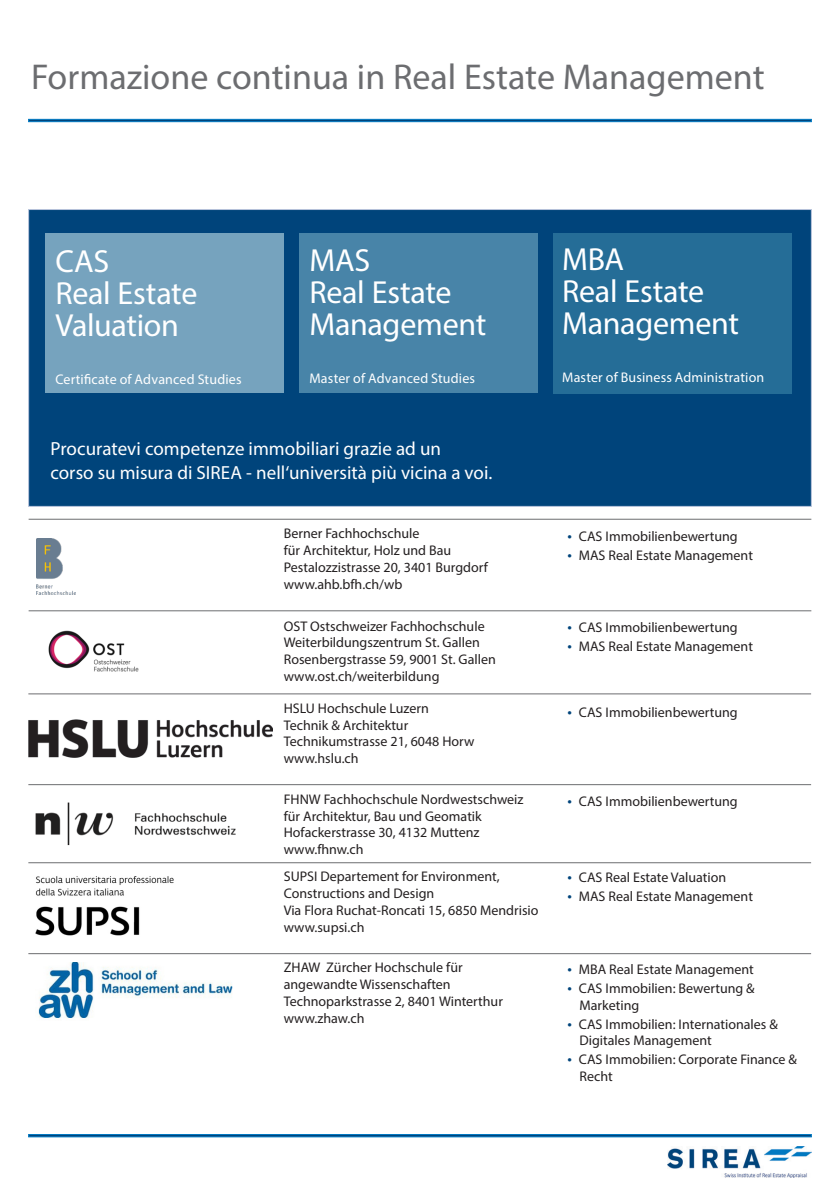
<style>
.page{position:relative;width:840px;height:1191px;background:#fff}
.page>*{position:absolute;margin:0;border:0;box-sizing:border-box;transform-origin:0 0}
.t1{font:36px "Myriad Pro";color:#6c6d70}
.t2{font:32px/32px "Myriad Pro";letter-spacing:-.01em;color:#fff}
.t3{font:19px/24px "Myriad Pro";color:#fff}
.t4{font:14px "Myriad Pro";color:#231f20}
.t5{font:14px "Myriad Pro";letter-spacing:.01em;color:#fff}
.s1{font-size:16px;color:#00447b}
</style>
<div class="page">
<div style="left:28px;top:209px;width:783px;height:297px;background:#00447b;border:1px solid #b8c4dc"></div>
<div style="left:45px;top:234px;width:238px;height:159px;background:#76a3be"></div>
<div style="left:299px;top:234px;width:238px;height:159px;background:#4884a8"></div>
<div style="left:553px;top:233px;width:238px;height:160px;background:#256d97"></div>
<div style="left:28px;top:1134px;width:783px;height:3px;background:#00447b;border:1px solid #0079c2"></div>
<img style="left:37px;top:538px;width:38px;height:56px">
<hr style="left:29px;top:519px;width:781px;height:1px;background:#6c6d70">
<hr style="left:29px;top:610px;width:781px;height:1px;background:#6c6d70">
<hr style="left:28px;top:693px;width:782px;height:1px;background:#6c6d70">
<hr style="left:28px;top:784px;width:782px;height:1px;background:#6c6d70">
<hr style="left:28px;top:862px;width:782px;height:1px;background:#6c6d70">
<hr style="left:28px;top:953px;width:782px;height:1px;background:#6c6d70">
<img style="left:48px;top:630px;width:91px;height:42px">
<img style="left:35px;top:876px;width:139px;height:60px">
<img style="left:38px;top:963px;width:195px;height:55px">
<div style="left:28px;top:119px;width:783px;height:3px;background:#00447b;border:1px solid #0079c2"></div>
<img style="left:35px;top:802px;width:201px;height:43px">
<img style="left:667px;top:1146px;width:144px;height:31px">
<img style="left:29px;top:720px;width:243px;height:37px">
<p class="t1" style="left:31px;top:55px;width:734px">Formazione continua in Real Estate Management</p>
<p class="t2" style="left:55px;top:245px;width:143px">CAS<br>Real Estate<br>Valuation</p>
<p class="t5" style="left:55px;top:370px;width:188px">Certificate of Advanced Studies</p>
<p class="t2" style="left:309px;top:244px;width:143px">MAS<br>Real Estate</p>
<p class="t2" style="left:309px;top:308px;width:178px">Management</p>
<p class="t5" style="left:309px;top:370px;width:167px">Master of Advanced Studies</p>
<p class="t3" style="left:50px;top:436px;width:443px">Procuratevi competenze immobiliari grazie ad un<br>corso su misura di SIREA - nell‘università più vicina a voi.</p>
<p class="t4" style="left:283px;top:525px;width:137px">Berner Fachhochschule</p>
<p class="t4" style="left:283px;top:542px;width:169px">für Architektur, Holz und Bau</p>
<p class="t4" style="left:283px;top:558px;width:205px">Pestalozzistrasse 20, 3401 Burgdorf</p>
<p class="t4" style="left:283px;top:575px;width:120px">www.ahb.bfh.ch/wb</p>
<p class="t4" style="left:283px;top:617px;width:202px">OST Ostschweizer Fachhochschule</p>
<p class="t4" style="left:283px;top:634px;width:197px">Weiterbildungszentrum St. Gallen</p>
<p class="t4" style="left:283px;top:651px;width:213px">Rosenbergstrasse 59, 9001 St. Gallen</p>
<p class="t4" style="left:283px;top:667px;width:157px">www.ost.ch/weiterbildung</p>
<p class="t4" style="left:283px;top:699px;width:147px">HSLU Hochschule Luzern</p>
<p class="t4" style="left:283px;top:716px;width:126px">Technik &amp; Architektur</p>
<p class="t4" style="left:283px;top:733px;width:192px">Technikumstrasse 21, 6048 Horw</p>
<p class="t4" style="left:283px;top:750px;width:76px">www.hslu.ch</p>
<p class="t4" style="left:283px;top:790px;width:241px">FHNW Fachhochschule Nordwestschweiz</p>
<p class="t4" style="left:283px;top:807px;width:199px">für Architektur, Bau und Geomatik</p>
<p class="t4" style="left:283px;top:824px;width:197px">Hofackerstrasse 30, 4132 Muttenz</p>
<p class="t4" style="left:283px;top:841px;width:81px">www.fhnw.ch</p>
<p class="t4" style="left:283px;top:868px;width:217px">SUPSI Departement for Environment,</p>
<p class="t4" style="left:283px;top:885px;width:152px">Constructions and Design</p>
<p class="t4" style="left:283px;top:901px;width:256px">Via Flora Ruchat-Roncati 15, 6850 Mendrisio</p>
<p class="t4" style="left:283px;top:918px;width:82px">www.supsi.ch</p>
<p class="t4" style="left:283px;top:959px;width:180px">ZHAW Zürcher Hochschule für</p>
<p class="t4" style="left:283px;top:975px;width:168px">angewandte Wissenschaften</p>
<p class="t4" style="left:283px;top:992px;width:220px">Technoparkstrasse 2, 8401 Winterthur</p>
<p class="t4" style="left:283px;top:1009px;width:82px">www.zhaw.ch</p>
<p class="t2" style="left:562px;top:243px;width:143px">MBA<br>Real Estate</p>
<p class="t2" style="left:562px;top:307px;width:178px">Management</p>
<p class="t5" style="left:562px;top:369px;width:204px">Master of Business Administration</p>
<p class="t4" style="left:567px;top:527px;width:172px"><span class="s1">•</span> CAS Immobilienbewertung</p>
<p class="t4" style="left:567px;top:546px;width:187px"><span class="s1">•</span> MAS Real Estate Management</p>
<p class="t4" style="left:567px;top:619px;width:172px"><span class="s1">•</span> CAS Immobilienbewertung</p>
<p class="t4" style="left:567px;top:638px;width:187px"><span class="s1">•</span> MAS Real Estate Management</p>
<p class="t4" style="left:567px;top:703px;width:172px"><span class="s1">•</span> CAS Immobilienbewertung</p>
<p class="t4" style="left:567px;top:792px;width:172px"><span class="s1">•</span> CAS Immobilienbewertung</p>
<p class="t4" style="left:567px;top:869px;width:160px"><span class="s1">•</span> CAS Real Estate Valuation</p>
<p class="t4" style="left:567px;top:888px;width:187px"><span class="s1">•</span> MAS Real Estate Management</p>
<p class="t4" style="left:567px;top:960px;width:188px"><span class="s1">•</span> MBA Real Estate Management</p>
<p class="t4" style="left:567px;top:979px;width:189px"><span class="s1">•</span> CAS Immobilien: Bewertung &amp;</p>
<p class="t4" style="left:579px;top:996px;width:61px">Marketing</p>
<p class="t4" style="left:567px;top:1015px;width:212px"><span class="s1">•</span> CAS Immobilien: Internationales &amp;</p>
<p class="t4" style="left:579px;top:1032px;width:134px">Digitales Management</p>
<p class="t4" style="left:567px;top:1051px;width:231px"><span class="s1">•</span> CAS Immobilien: Corporate Finance &amp;</p>
<p class="t4" style="left:579px;top:1067px;width:35px">Recht</p>
</div>
